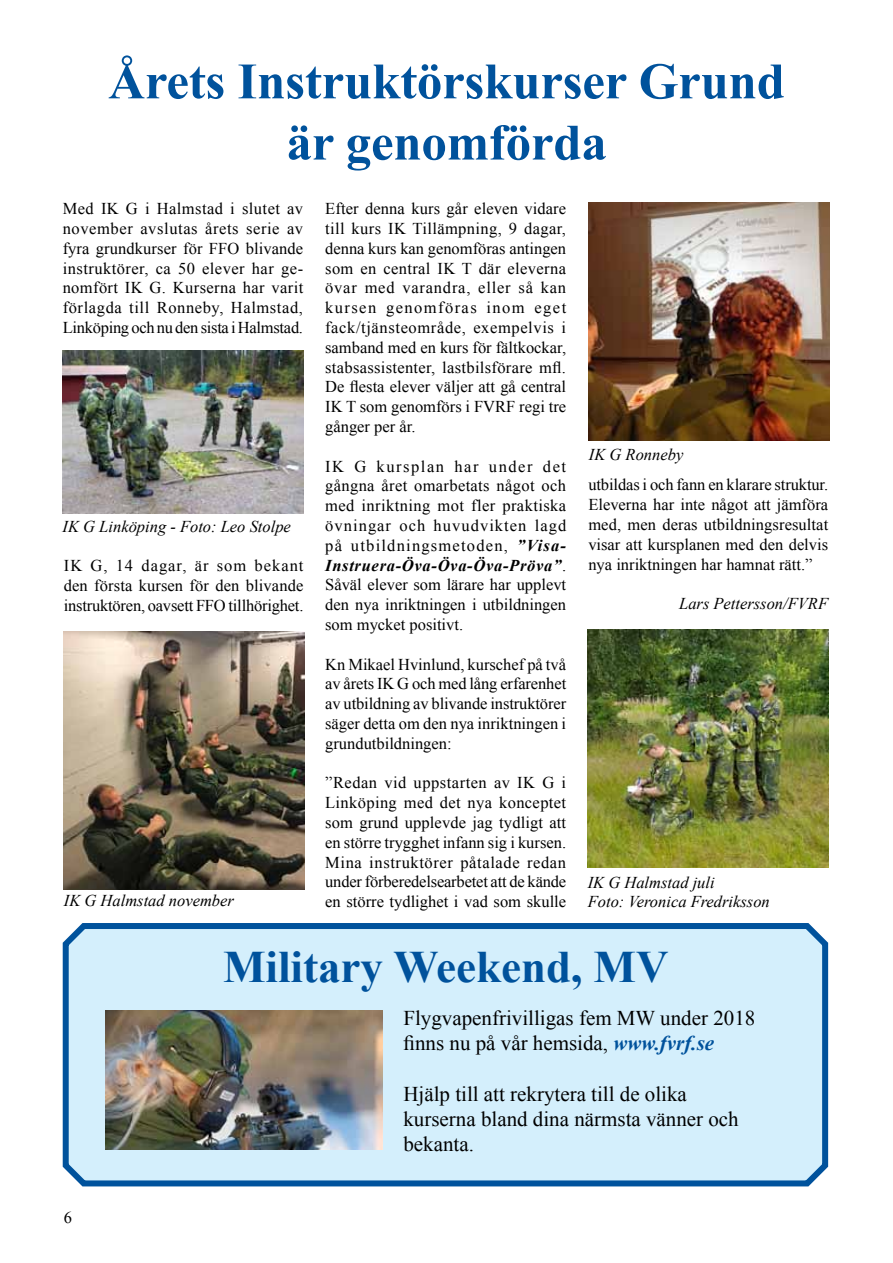
<style>
.page{position:relative;width:893px;height:1263px;background:#fff}
.page>*{position:absolute;margin:0;border:0;box-sizing:border-box;transform-origin:0 0}
.t1{font:700 51px/61.2px "Times New Roman";letter-spacing:-.005em;color:#00529c;text-align:center}
.t2{font:700 45px "Times New Roman";color:#00529c}
.t3{font:21px/25.2px "Times New Roman";color:#000}
.t4{font:16.5px/19.8px "Times New Roman";color:#000;text-align:justify}
.t5{font:italic 16.5px/19.8px "Times New Roman";color:#000}
.s1{font-weight:700;font-style:italic}
.s2{font-weight:700;font-style:italic;color:#00529c}
</style>
<div class="page">
<img style="left:589px;top:203px;width:241px;height:237px">
<img style="left:64px;top:632px;width:241px;height:257px">
<img style="left:63px;top:350px;width:241px;height:163px">
<img style="left:588px;top:630px;width:240px;height:237px">
<svg style="left:62px;top:923px;width:767px;height:264px;background:#c4e3f4"></svg>
<img style="left:106px;top:1010px;width:276px;height:139px">
<h1 class="t1" style="left:108px;top:49px;width:678px">Årets Instruktörskurser Grund är genomförda</h1>
<p class="t4" style="left:63px;top:198px;width:242px">Med IK G i Halmstad i slutet av november avslutas årets serie av fyra grundkurser för FFO blivande instruktörer, ca 50 elever har ge&shy;nomfört IK G. Kurserna har varit förlagda till Ronneby, Halmstad, Linköping och nu den sista i Halmstad.</p>
<p class="t5" style="left:63px;top:516px;width:230px">IK G Linköping - Foto: Leo Stolpe</p>
<p class="t4" style="left:64px;top:555px;width:241px">IK G, 14 dagar, är som bekant den första kursen för den blivande instruktören, oavsett FFO tillhörighet.</p>
<p class="t5" style="left:64px;top:890px;width:172px">IK G Halmstad november</p>
<p class="t4" style="left:325px;top:198px;width:243px">Efter denna kurs går eleven vidare till kurs IK Tillämpning, 9 dagar, denna kurs kan genomföras antingen som en central IK T där eleverna övar med varandra, eller så kan kursen genomföras inom eget fack/tjänsteområde, exempelvis i samband med en kurs för fältkockar, stabsassistenter, lastbilsförare mfl.<br>De flesta elever väljer att gå central IK T som genomförs i FVRF regi tre gånger per år.</p>
<p class="t4" style="left:325px;top:456px;width:243px">IK G kursplan har under det gångna året omarbetats något och med inriktning mot fler praktiska övningar och huvudvikten lagd på utbildningsmetoden, <span class="s1">”Visa-Instruera-Öva-Öva-Öva-Pröva”</span>.<br>Såväl elever som lärare har upplevt den nya inriktningen i utbildningen som mycket positivt.</p>
<p class="t4" style="left:325px;top:654px;width:243px">Kn Mikael Hvinlund, kurschef på två av årets IK G och med lång erfarenhet av utbildning av blivande instruktörer säger detta om den nya inriktningen i grundutbildningen:</p>
<p class="t4" style="left:325px;top:773px;width:243px">”Redan vid uppstarten av IK G i Linköping med det nya konceptet som grund upplevde jag tydligt att en större trygghet infann sig i kursen.<br>Mina instruktörer påtalade redan under förberedelsearbetet att de kände en större tydlighet i vad som skulle</p>
<p class="t5" style="left:589px;top:444px;width:96px">IK G Ronneby</p>
<p class="t4" style="left:588px;top:475px;width:241px">utbildas i och fann en klarare struktur.<br>Eleverna har inte något att jämföra med, men deras utbildningsresultat visar att kursplanen med den delvis nya inriktningen har hamnat rätt.”</p>
<p class="t5" style="left:679px;top:593px;width:150px">Lars Pettersson/FVRF</p>
<p class="t5" style="left:588px;top:872px;width:184px">IK G Halmstad juli<br>Foto: Veronica Fredriksson</p>
<p class="t4" style="left:64px;top:1208px;width:10px">6</p>
<h2 class="t2" style="left:223px;top:935px;width:447px">Military Weekend, MV</h2>
<p class="t3" style="left:403px;top:1005px;width:353px">Flygvapenfrivilligas fem MW under 2018 finns nu på vår hemsida, <span class="s2">www.fvrf.se</span></p>
<p class="t3" style="left:403px;top:1081px;width:337px">Hjälp till att rekrytera till de olika kurserna bland dina närmsta vänner och bekanta.</p>
</div>
